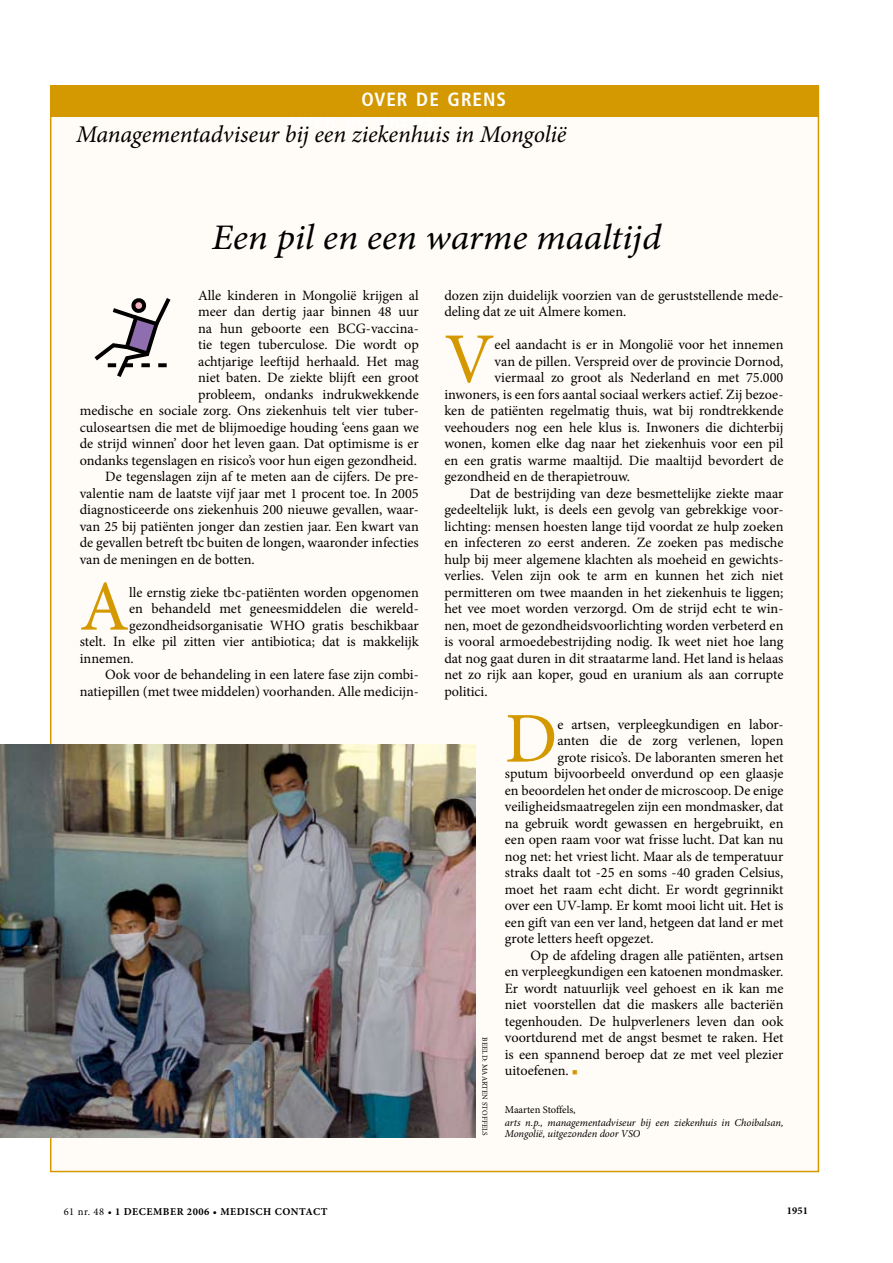
<style>
.page{position:relative;width:893px;height:1263px;background:#fff}
.page>*{position:absolute;margin:0;border:0;box-sizing:border-box;transform-origin:0 0}
.t1{font:71.55px "Minion Pro";color:#d49900}
.t2{font:italic 36px "Minion Pro";letter-spacing:-.005em;color:#000;scale:1.05 1}
.t3{font:italic 24px "Minion Pro";letter-spacing:-.01em;color:#000}
.t4{font:700 condensed 19.2px "Frutiger";letter-spacing:.055em;color:#fff}
.t5{font:14.25px/16.5px "Minion Pro";color:#000}
.t6{font:italic 10.5px/10.9px "Minion Pro";letter-spacing:-.005em;color:#000}
.t7{font:700 10.5px "Minion Pro";letter-spacing:.05em;color:#000}
.t8{font:10.5px "Minion Pro";letter-spacing:-.01em;color:#000}
.t9{font:7.5px "Minion Pro";letter-spacing:.01em;color:#000}
.t10{font:6px "Helvetica";letter-spacing:.1em;color:#000}
.s1{color:#d49900}
.s2{font-weight:400}
</style>
<div class="page">
<div style="left:51px;top:86px;width:767px;height:1085px;background:#fffcf8"></div>
<div style="left:50px;top:85px;width:768px;height:32px;background:#d49900"></div>
<svg style="left:94px;top:298px;width:77px;height:79px"></svg>
<img style="left:0;top:744px;width:475px;height:393px">
<h3 class="t4" style="left:361px;top:88px;width:146px">OVER DE GRENS</h3>
<h3 class="t3" style="left:76px;top:118px;width:492px">Managementadviseur bij een ziekenhuis in Mongolië</h3>
<h2 class="t2" style="left:212px;top:213px;width:430px">Een pil en een warme maaltijd</h2>
<p class="t5" style="left:198px;top:287px;width:222px">Alle kinderen in Mongolië krijgen al</p>
<p class="t5" style="left:198px;top:303px;width:222px">meer dan dertig jaar binnen 48 uur</p>
<p class="t5" style="left:198px;top:320px;width:222px">na hun geboorte een BCG-vaccina-</p>
<p class="t5" style="left:198px;top:336px;width:222px">tie tegen tuberculose. Die wordt op</p>
<p class="t5" style="left:198px;top:353px;width:222px">achtjarige leeftijd herhaald. Het mag</p>
<p class="t5" style="left:198px;top:369px;width:222px">niet baten. De ziekte blijft een groot</p>
<p class="t5" style="left:198px;top:386px;width:222px">probleem, ondanks indrukwekkende</p>
<p class="t5" style="left:80px;top:402px;width:341px">medische en sociale zorg. Ons ziekenhuis telt vier tuber-</p>
<p class="t5" style="left:80px;top:419px;width:341px">culoseartsen die met de blijmoedige houding ‘eens gaan we</p>
<p class="t5" style="left:80px;top:435px;width:341px">de strijd winnen’ door het leven gaan. Dat optimisme is er</p>
<p class="t5" style="left:80px;top:452px;width:339px">ondanks tegenslagen en risico’s voor hun eigen gezondheid.</p>
<p class="t5" style="left:105px;top:468px;width:315px">De tegenslagen zijn af te meten aan de cijfers. De pre-</p>
<p class="t5" style="left:80px;top:485px;width:341px">valentie nam de laatste vijf jaar met 1 procent toe. In 2005</p>
<p class="t5" style="left:80px;top:501px;width:341px">diagnosticeerde ons ziekenhuis 200 nieuwe gevallen, waar-</p>
<p class="t5" style="left:80px;top:518px;width:341px">van 25 bij patiënten jonger dan zestien jaar. Een kwart van</p>
<p class="t5" style="left:80px;top:534px;width:341px">de gevallen betreft tbc buiten de longen, waaronder infecties</p>
<p class="t5" style="left:80px;top:551px;width:177px">van de meningen en de botten.</p>
<h1 class="t1" style="left:80px;top:559px;width:51px">A</h1>
<p class="t5" style="left:129px;top:584px;width:291px">lle ernstig zieke tbc-patiënten worden opgenomen</p>
<p class="t5" style="left:444px;top:287px;width:341px">dozen zijn duidelijk voorzien van de geruststellende mede&shy;deling dat ze uit Almere komen.</p>
<h1 class="t1" style="left:444px;top:311px;width:52px">V</h1>
<p class="t5" style="left:495px;top:336px;width:290px">eel aandacht is er in Mongolië voor het innemen</p>
<p class="t5" style="left:495px;top:353px;width:290px">van de pillen. Verspreid over de provincie Dornod,</p>
<p class="t5" style="left:495px;top:369px;width:290px">viermaal zo groot als Nederland en met 75.000</p>
<p class="t5" style="left:444px;top:386px;width:341px">inwoners, is een fors aantal sociaal werkers actief. Zij bezoe-</p>
<p class="t5" style="left:444px;top:402px;width:341px">ken de patiënten regelmatig thuis, wat bij rondtrekkende</p>
<p class="t5" style="left:444px;top:419px;width:341px">veehouders nog een hele klus is. Inwoners die dichterbij</p>
<p class="t5" style="left:444px;top:435px;width:341px">wonen, komen elke dag naar het ziekenhuis voor een pil</p>
<p class="t5" style="left:444px;top:452px;width:341px">en een gratis warme maaltijd. Die maaltijd bevordert de</p>
<p class="t5" style="left:444px;top:468px;width:187px">gezondheid en de therapietrouw.</p>
<p class="t5" style="left:470px;top:485px;width:315px">Dat de bestrijding van deze besmettelijke ziekte maar</p>
<p class="t5" style="left:444px;top:501px;width:341px">gedeeltelijk lukt, is deels een gevolg van gebrekkige voor-</p>
<p class="t5" style="left:444px;top:518px;width:341px">lichting: mensen hoesten lange tijd voordat ze hulp zoeken</p>
<p class="t5" style="left:444px;top:534px;width:341px">en infecteren zo eerst anderen. Ze zoeken pas medische</p>
<p class="t5" style="left:444px;top:551px;width:341px">hulp bij meer algemene klachten als moeheid en gewichts-</p>
<p class="t5" style="left:444px;top:567px;width:341px">verlies. Velen zijn ook te arm en kunnen het zich niet</p>
<p class="t5" style="left:444px;top:584px;width:341px">permitteren om twee maanden in het ziekenhuis te liggen;</p>
<p class="t5" style="left:444px;top:600px;width:341px">het vee moet worden verzorgd. Om de strijd echt te win-</p>
<p class="t5" style="left:444px;top:617px;width:341px">nen, moet de gezondheidsvoorlichting worden verbeterd en</p>
<p class="t5" style="left:444px;top:633px;width:341px">is vooral armoedebestrijding nodig. Ik weet niet hoe lang</p>
<p class="t5" style="left:444px;top:650px;width:341px">dat nog gaat duren in dit straatarme land. Het land is helaas</p>
<p class="t5" style="left:444px;top:666px;width:341px">net zo rijk aan koper, goud en uranium als aan corrupte</p>
<p class="t5" style="left:444px;top:683px;width:45px">politici.</p>
<h1 class="t1" style="left:505px;top:691px;width:54px">D</h1>
<p class="t5" style="left:557px;top:716px;width:226px">e artsen, verpleegkundigen en labor-</p>
<p class="t10" style="left:365px;top:390px;width:41px">nieuwsreflex</p>
<p class="t10" style="left:487px;top:390px;width:52px">med. misvatting</p>
<p class="t10" style="left:222px;top:390px;width:72px">uitspraak tuchtcollege</p>
<p class="t10" style="left:484px;top:518px;width:59px">hoofdredactioneel</p>
<p class="t10" style="left:91px;top:518px;width:78px">onbegrijpelijke klachten</p>
<p class="t10" style="left:236px;top:518px;width:43px">contactwijzer</p>
<p class="t10" style="left:356px;top:518px;width:58px">voorzitterscolumn</p>
<p class="t5" style="left:129px;top:600px;width:290px">en behandeld met geneesmiddelen die wereld-</p>
<p class="t5" style="left:129px;top:617px;width:291px">gezondheidsorganisatie WHO gratis beschikbaar</p>
<p class="t5" style="left:80px;top:633px;width:341px">stelt. In elke pil zitten vier antibiotica; dat is makkelijk</p>
<p class="t5" style="left:80px;top:650px;width:56px">in-nemen.</p>
<p class="t5" style="left:105px;top:666px;width:315px">Ook voor de behandeling in een latere fase zijn combi-</p>
<p class="t5" style="left:80px;top:683px;width:339px">natiepillen (met twee middelen) voorhanden. Alle medicijn-</p>
<p class="t5" style="left:557px;top:732px;width:228px">anten die de zorg verlenen, lopen</p>
<p class="t5" style="left:557px;top:749px;width:228px">grote risico’s. De laboranten smeren het</p>
<p class="t5" style="left:505px;top:765px;width:280px">sputum bijvoorbeeld onverdund op een glaasje</p>
<p class="t5" style="left:505px;top:782px;width:280px">en beoordelen het onder de microscoop. De enige</p>
<p class="t5" style="left:505px;top:798px;width:280px">veiligheidsmaatregelen zijn een mondmasker, dat</p>
<p class="t5" style="left:505px;top:815px;width:280px">na gebruik wordt gewassen en hergebruikt, en</p>
<p class="t5" style="left:505px;top:831px;width:280px">een open raam voor wat frisse lucht. Dat kan nu</p>
<p class="t5" style="left:505px;top:848px;width:280px">nog net: het vriest licht. Maar als de temperatuur</p>
<p class="t5" style="left:505px;top:864px;width:280px">straks daalt tot -25 en soms -40 graden Celsius,</p>
<p class="t5" style="left:505px;top:881px;width:280px">moet het raam echt dicht. Er wordt gegrinnikt</p>
<p class="t5" style="left:505px;top:897px;width:280px">over een UV-lamp. Er komt mooi licht uit. Het is</p>
<p class="t5" style="left:505px;top:914px;width:280px">een gift van een ver land, hetgeen dat land er met</p>
<p class="t5" style="left:505px;top:930px;width:150px">grote letters heeft opgezet.</p>
<p class="t5" style="left:530px;top:947px;width:255px">Op de afdeling dragen alle patiënten, artsen</p>
<p class="t5" style="left:505px;top:963px;width:280px">en verpleegkundigen een katoenen mondmasker.</p>
<p class="t5" style="left:505px;top:980px;width:280px">Er wordt natuurlijk veel gehoest en ik kan me</p>
<p class="t5" style="left:505px;top:996px;width:280px">niet voorstellen dat die maskers alle bacteriën</p>
<p class="t5" style="left:505px;top:1013px;width:280px">tegenhouden. De hulpverleners leven dan ook</p>
<p class="t5" style="left:505px;top:1029px;width:280px">voortdurend met de angst besmet te raken. Het</p>
<p class="t5" style="left:505px;top:1046px;width:280px">is een spannend beroep dat ze met veel plezier</p>
<p class="t5" style="left:505px;top:1062px;width:74px">uitoefenen. <span class="s1">■</span></p>
<p class="t8" style="left:505px;top:1102px;width:72px">Maarten Stoffels,</p>
<p class="t6" style="left:505px;top:1117px;width:280px">arts n.p., managementadviseur bij een ziekenhuis in Choibalsan,<br>Mongolië, uitgezonden door VSO</p>
<p class="t10" style="left:498px;top:773px;width:30px">medisein</p>
<p class="t9" style="left:490px;top:1037px;width:99px;rotate:90deg">beeld : maarten stoffels</p>
<p class="t7" style="left:64px;top:1204px;width:265px"><span class="s2">61 nr. 48 •</span> 1 DECEMBER 2006 • MEDISCH CONTACT</p>
<p class="t7" style="left:787px;top:1203px;width:22px">1951</p>
</div>
